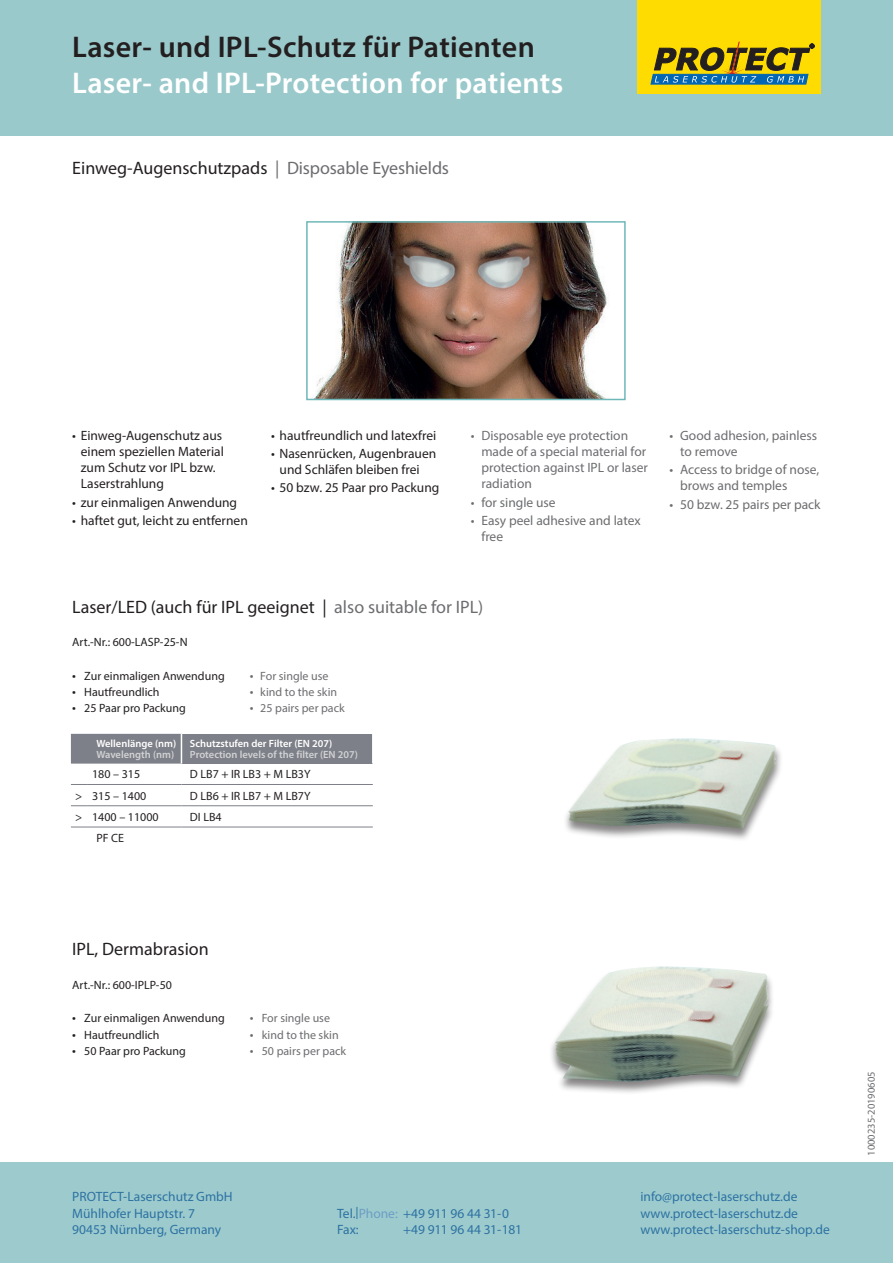
<style>
.page{position:relative;width:893px;height:1263px;background:#fff}
.page>*{position:absolute;margin:0;border:0;box-sizing:border-box;transform-origin:0 0}
.t1{font:600 30px "Myriad Pro";letter-spacing:.01em;color:#fff}
.t2{font:600 30px "Myriad Pro";letter-spacing:.01em;color:#231f20}
.t3{font:18px "Myriad Pro";color:#231f20}
.t4{font:13.5px/16.2px "Myriad Pro";color:#231f20}
.t5{font:13.5px/16.2px "Myriad Pro";color:#6c6d70}
.t6{font:13.5px/16.2px "Myriad Pro";color:#2d72a3}
.t7{font:13.5px "Myriad Pro";letter-spacing:-.02em;color:#2d72a3}
.t8{font:12px "Myriad Pro";color:#231f20}
.t9{font:12px "Myriad Pro";color:#6c6d70}
.t10{font:600 10.5px "Myriad Pro";color:#d1d2d4}
.t11{font:600 10.5px "Myriad Pro";color:#fff}
.t12{font:10.5px "Myriad Pro";color:#6c6d70}
.s1{color:#6c6d70}
.s2{font-size:13.5px}
.s3{font-size:12.15px}
.s4{color:#6c9dc6}
</style>
<div class="page">
<div style="left:0;top:0;width:893px;height:135px;background:#9ac9cb"></div>
<div style="left:0;top:1162px;width:893px;height:101px;background:#9dcbcd"></div>
<div style="left:637px;top:0;width:184px;height:94px;background:#ffdc01"></div>
<svg style="left:651px;top:42px;width:163px;height:42px"></svg>
<img style="left:315px;top:224px;width:293px;height:173px">
<div style="left:306px;top:221px;width:320px;height:179px;border:2px solid #6fb7b9"></div>
<div style="left:548px;top:965px;width:227px;height:130px;background:#231f20;opacity:.55"></div>
<img style="left:554px;top:966px;width:215px;height:116px">
<div style="left:562px;top:737px;width:221px;height:105px;background:#231f20;opacity:.55"></div>
<img style="left:568px;top:738px;width:208px;height:91px">
<div style="left:71px;top:734px;width:110px;height:30px;background:#7d8088"></div>
<div style="left:181px;top:734px;width:192px;height:30px;background:#7d8088"></div>
<hr style="left:181px;top:734px;width:1px;height:30px;background:#fff">
<hr style="left:372px;top:734px;width:2px;height:30px;background:#fff">
<hr style="left:88px;top:827px;width:93px;height:1px;background:#7d8088">
<hr style="left:181px;top:827px;width:192px;height:1px;background:#7d8088">
<hr style="left:88px;top:784px;width:93px;height:1px;background:#7d8088">
<hr style="left:181px;top:784px;width:192px;height:1px;background:#7d8088">
<hr style="left:88px;top:805px;width:93px;height:1px;background:#7d8088">
<hr style="left:181px;top:805px;width:192px;height:1px;background:#7d8088">
<svg style="left:71px;top:784px;width:17px;height:1px"></svg>
<svg style="left:71px;top:805px;width:17px;height:1px"></svg>
<svg style="left:71px;top:827px;width:17px;height:1px"></svg>
<h1 class="t2" style="left:72px;top:27px;width:464px">Laser- und IPL-Schutz für Patienten</h1>
<h1 class="t1" style="left:72px;top:63px;width:492px">Laser- and IPL-Protection for patients</h1>
<h2 class="t3" style="left:72px;top:157px;width:378px">Einweg-Augenschutzpads <span class="s1">| Disposable Eyeshields</span></h2>
<p class="t4" style="left:81px;top:427px;width:145px;text-indent:-9px">• Einweg-Augenschutz aus einem speziellen Material zum Schutz vor IPL bzw.<br>Laserstrahlung</p>
<p class="t4" style="left:72px;top:494px;width:166px">• zur einmaligen Anwendung</p>
<p class="t4" style="left:72px;top:512px;width:177px">• haftet gut, leicht zu entfernen</p>
<p class="t4" style="left:271px;top:427px;width:167px">• hautfreundlich und latexfrei</p>
<p class="t4" style="left:280px;top:445px;width:158px;text-indent:-9px">• Nasenrücken, Augenbrauen und Schläfen bleiben frei</p>
<p class="t4" style="left:271px;top:480px;width:170px">• 50 bzw. 25 Paar pro Packung</p>
<p class="t5" style="left:481px;top:427px;width:168px;text-indent:-11px">• Disposable eye protection made of a special material for protection against IPL or laser radiation</p>
<p class="t5" style="left:471px;top:494px;width:86px">• for single use</p>
<p class="t5" style="left:481px;top:512px;width:161px;text-indent:-11px">• Easy peel adhesive and latex free</p>
<p class="t5" style="left:680px;top:427px;width:139px;text-indent:-11px">• Good adhesion, painless to remove</p>
<p class="t5" style="left:680px;top:461px;width:140px;text-indent:-11px">• Access to bridge of nose, brows and temples</p>
<p class="t5" style="left:669px;top:496px;width:153px">• 50 bzw. 25 pairs per pack</p>
<h2 class="t3" style="left:72px;top:595px;width:413px">Laser/LED (auch für IPL geeignet | <span class="s1">also suitable for IPL)</span></h2>
<p class="t8" style="left:72px;top:635px;width:117px">Art.-Nr.: 600-LASP-25-N</p>
<p class="t8" style="left:72px;top:668px;width:154px"><span class="s2">•</span> Zur einmaligen Anwendung</p>
<p class="t8" style="left:72px;top:684px;width:89px"><span class="s2">•</span> Hautfreundlich</p>
<p class="t8" style="left:72px;top:701px;width:115px"><span class="s2">•</span> 25 Paar pro Packung</p>
<p class="t9" style="left:250px;top:668px;width:80px"><span class="s2">•</span> For single use</p>
<p class="t9" style="left:250px;top:684px;width:89px"><span class="s2">•</span> kind to the skin</p>
<p class="t9" style="left:250px;top:701px;width:96px"><span class="s2">•</span> 25 pairs per pack</p>
<p class="t11" style="left:96px;top:737px;width:81px">Wellenlänge (nm)</p>
<p class="t10" style="left:96px;top:748px;width:79px">Wavelength (nm)</p>
<p class="t11" style="left:190px;top:737px;width:144px">Schutzstufen der Filter (EN 207)</p>
<p class="t10" style="left:190px;top:748px;width:169px">Protection levels of the filter (EN 207)</p>
<p class="t8" style="left:92px;top:767px;width:50px">180 – 315</p>
<p class="t8" style="left:190px;top:767px;width:122px">D LB7 + IR LB3 + M LB3Y</p>
<p class="t8" style="left:75px;top:788px;width:73px">&gt; 315 – 1400</p>
<p class="t8" style="left:190px;top:788px;width:122px">D LB6 + IR LB7 + M LB7Y</p>
<p class="t8" style="left:75px;top:809px;width:85px">&gt; 1400 – 11000</p>
<p class="t8" style="left:190px;top:809px;width:33px">DI LB4</p>
<p class="t8" style="left:96px;top:831px;width:29px">PF CE</p>
<h2 class="t3" style="left:72px;top:938px;width:138px">IPL, Dermabrasion</h2>
<p class="t8" style="left:72px;top:977px;width:101px">Art.-Nr.: 600-IPLP-50</p>
<p class="t8" style="left:72px;top:1011px;width:154px"><span class="s2">•</span> Zur einmaligen Anwendung</p>
<p class="t8" style="left:72px;top:1027px;width:89px"><span class="s2">•</span> Hautfreundlich</p>
<p class="t8" style="left:72px;top:1043px;width:115px"><span class="s2">•</span> 50 Paar pro Packung</p>
<p class="t9" style="left:250px;top:1011px;width:82px"><span class="s2">•</span> For single use</p>
<p class="t9" style="left:250px;top:1027px;width:90px"><span class="s2">•</span> kind to the skin</p>
<p class="t9" style="left:250px;top:1043px;width:98px"><span class="s2">•</span> 50 pairs per pack</p>
<p class="t6" style="left:72px;top:1188px;width:162px">PROTECT-Laserschutz GmbH<br>Mühlhofer Hauptstr. 7<br>90453 Nürnberg, Germany</p>
<p class="t6" style="left:640px;top:1188px;width:191px">info@protect-laserschutz.de www.protect-laserschutz.de www.protect-laserschutz-shop.de</p>
<p class="t6" style="left:337px;top:1205px;width:173px">Tel.<span class="s3">|</span><span class="s4">Phone:</span> +49 911 96 44 31-0<br>Fax:</p>
<p class="t7" style="left:403px;top:1221px;width:120px">+49 911 96 44 31-181</p>
<p class="t12" style="left:865px;top:1156px;width:86px;rotate:-90deg">1000235-20190605</p>
</div>
